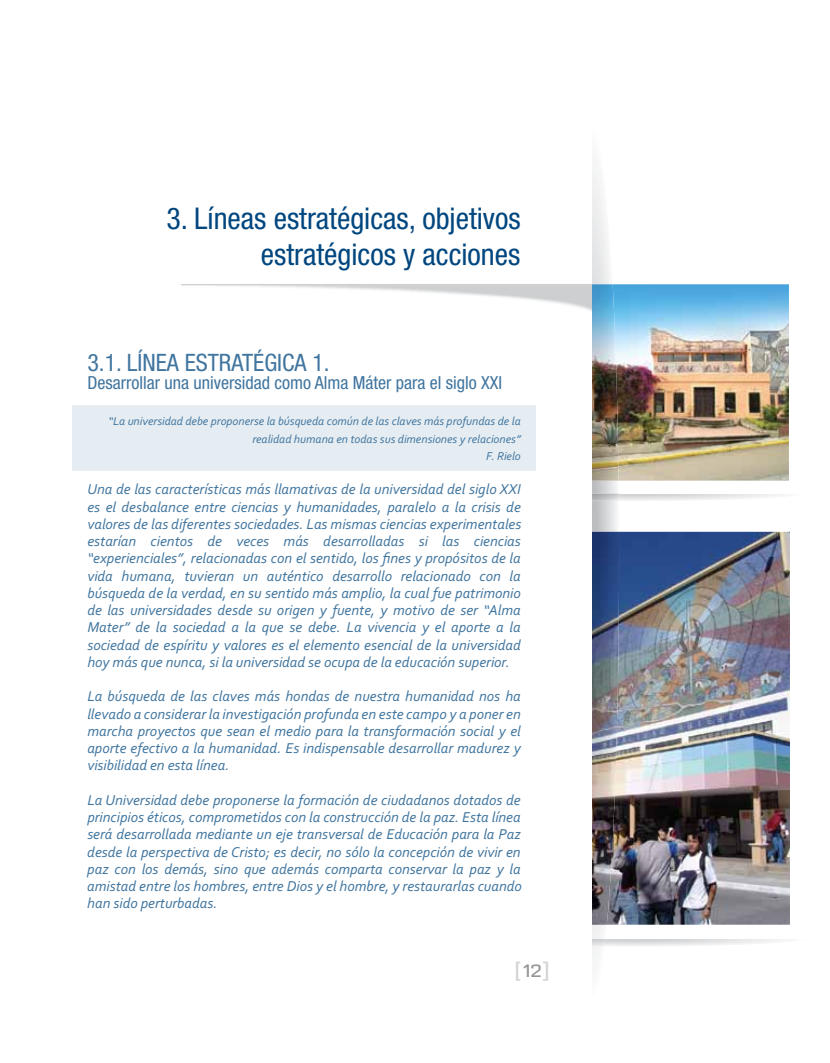
<style>
.page{position:relative;width:830px;height:1063px;background:#fff}
.page>*{position:absolute;margin:0;border:0;box-sizing:border-box;transform-origin:0 0}
.t1{font:condensed 30px/36px "Helvetica 57";color:#00467f;text-align:right}
.t2{font:condensed 24px "Helvetica 57";color:#40759f}
.t3{font:300 21px "Olney";color:#d1d3d4}
.t4{font:condensed 18px "Helvetica 57";color:#40759f}
.t5{font:italic 15px/17.2px "Corbel";color:#40759f;text-align:justify}
.t6{font:italic 12px/17.2px "Corbel";color:#40759f;text-align:right}
.s1{font-size:18.9px;color:#939598}
</style>
<div class="page">
<img style="left:618px;top:284px;width:170px;height:197px">
<img style="left:592px;top:481px;width:198px;height:480px">
<img style="left:591px;top:284px;width:27px;height:197px">
<svg style="left:181px;top:165px;width:431px;height:120px"></svg>
<div style="left:72px;top:405px;width:463px;height:65px;background:#e6edf2"></div>
<h1 class="t1" style="left:166px;top:200px;width:355px">3. Líneas estratégicas, objetivos estratégicos y acciones</h1>
<h2 class="t2" style="left:87px;top:349px;width:244px">3.1. LÍNEA ESTRATÉGICA 1.</h2>
<p class="t4" style="left:87px;top:372px;width:416px">Desarrollar una universidad como Alma Máter para el siglo XXI</p>
<p class="t6" style="left:108px;top:412px;width:413px">“La universidad debe proponerse la búsqueda común de las claves más profundas de la realidad humana en todas sus dimensiones y relaciones”<br>F. Rielo</p>
<p class="t5" style="left:87px;top:480px;width:435px">Una de las características más llamativas de la universidad del siglo XXI es el desbalance entre ciencias y humanidades, paralelo a la crisis de valores de las diferentes sociedades. Las mismas ciencias experimentales estarían cientos de veces más desarrolladas si las ciencias “experienciales”, relacionadas con el sentido, los fines y propósitos de la vida humana, tuvieran un auténtico desarrollo relacionado con la búsqueda de la verdad, en su sentido más amplio, la cual fue patrimonio de las universidades desde su origen y fuente, y motivo de ser “Alma Mater” de la sociedad a la que se debe. La vivencia y el aporte a la sociedad de espíritu y valores es el elemento esencial de la universidad hoy más que nunca, si la universidad se ocupa de la educación superior.</p>
<p class="t5" style="left:87px;top:687px;width:435px">La búsqueda de las claves más hondas de nuestra humanidad nos ha llevado a considerar la investigación profunda en este campo y a poner en marcha proyectos que sean el medio para la transformación social y el aporte efectivo a la humanidad. Es indispensable desarrollar madurez y visibilidad en esta línea.</p>
<p class="t5" style="left:87px;top:791px;width:436px">La Universidad debe proponerse la formación de ciudadanos dotados de principios éticos, comprometidos con la construcción de la paz. Esta línea será desarrollada mediante un eje transversal de Educación para la Paz desde la perspectiva de Cristo; es decir, no sólo la concepción de vivir en paz con los demás, sino que además comparta conservar la paz y la amistad entre los hombres, entre Dios y el hombre, y restaurarlas cuando han sido perturbadas.</p>
<h3 class="t3" style="left:514px;top:956px;width:37px">[<span class="s1">12</span>]</h3>
</div>
